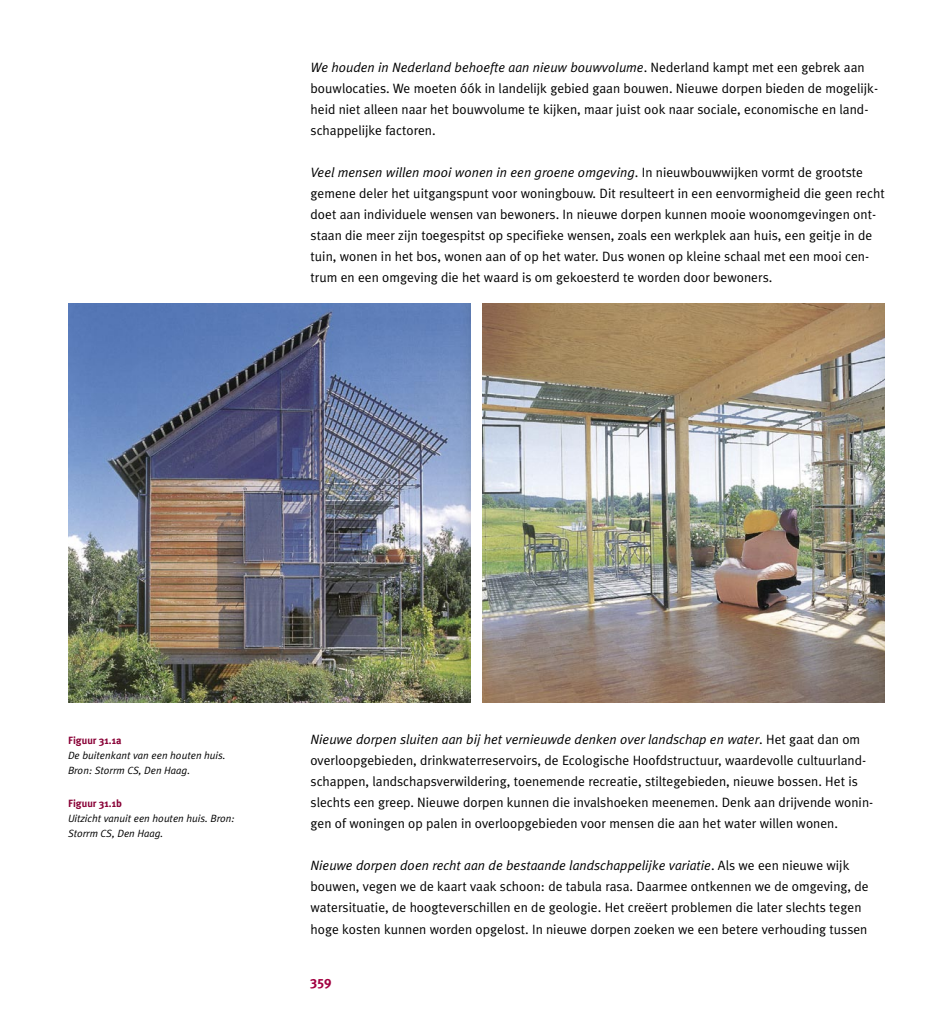
<style>
.page{position:relative;width:936px;height:1021px;background:#fff}
.page>*{position:absolute;margin:0;border:0;box-sizing:border-box;transform-origin:0 0}
.Broodtekst_Boek_STT{font:13.5px/21px "Meta Plus Normal";color:#000}
.t1{font:700 13.5px "Meta Plus";color:#a20041}
.Figuur_Tabel_Onderschrift{font:italic 10.5px/15px "Meta Plus Normal";color:#000}
.Figuur_Tabel_Kop{font:700 10.5px "Meta Plus";color:#890036}
.s1{font-style:italic}
</style>
<div class="page">
<img style="left:68px;top:303px;width:402px;height:399px">
<img style="left:483px;top:303px;width:401px;height:399px">
<p class="Broodtekst_Boek_STT" style="left:310px;top:57px;width:569px"><span class="s1">We houden in Nederland behoefte aan nieuw bouwvolume</span>. Nederland kampt met een gebrek aan bouwlocaties. We moeten óók in landelijk gebied gaan bouwen. Nieuwe dorpen bieden de mogelijk&shy;heid niet alleen naar het bouwvolume te kijken, maar juist ook naar sociale, economische en land&shy;schappelijke factoren.</p>
<p class="Broodtekst_Boek_STT" style="left:310px;top:162px;width:575px"><span class="s1">Veel mensen willen mooi wonen in een groene omgeving</span>. In nieuwbouwwijken vormt de grootste gemene deler het uitgangspunt voor woningbouw. Dit resulteert in een eenvormigheid die geen recht doet aan individuele wensen van bewoners. In nieuwe dorpen kunnen mooie woonomgevingen ont&shy;staan die meer zijn toegespitst op specifieke wensen, zoals een werkplek aan huis, een geitje in de tuin, wonen in het bos, wonen aan of op het water. Dus wonen op kleine schaal met een mooi cen&shy;trum en een omgeving die het waard is om gekoesterd te worden door bewoners.</p>
<p class="Figuur_Tabel_Kop" style="left:68px;top:734px;width:55px">Figuur 31.1a</p>
<p class="Figuur_Tabel_Onderschrift" style="left:68px;top:748px;width:159px">De buitenkant van een houten huis.<br>Bron: Storrm CS, Den Haag.</p>
<p class="Figuur_Tabel_Kop" style="left:68px;top:797px;width:55px">Figuur 31.1b</p>
<p class="Figuur_Tabel_Onderschrift" style="left:68px;top:811px;width:168px">Uitzicht vanuit een houten huis. Bron:<br>Storrm CS, Den Haag.</p>
<p class="Broodtekst_Boek_STT" style="left:310px;top:729px;width:564px"><span class="s1">Nieuwe dorpen sluiten aan bij het vernieuwde denken over landschap en water</span>. Het gaat dan om overloopgebieden, drinkwaterreservoirs, de Ecologische Hoofdstructuur, waardevolle cultuurland&shy;schappen, landschapsverwildering, toenemende recreatie, stiltegebieden, nieuwe bossen. Het is slechts een greep. Nieuwe dorpen kunnen die invalshoeken meenemen. Denk aan drijvende wonin&shy;gen of woningen op palen in overloopgebieden voor mensen die aan het water willen wonen.</p>
<p class="Broodtekst_Boek_STT" style="left:310px;top:855px;width:559px"><span class="s1">Nieuwe dorpen doen recht aan de bestaande landschappelijke variatie</span>. Als we een nieuwe wijk bouwen, vegen we de kaart vaak schoon: de tabula rasa. Daarmee ontkennen we de omgeving, de watersituatie, de hoogteverschillen en de geologie. Het creëert problemen die later slechts tegen hoge kosten kunnen worden opgelost. In nieuwe dorpen zoeken we een betere verhouding tussen</p>
<p class="t1" style="left:310px;top:973px;width:23px">359</p>
</div>
